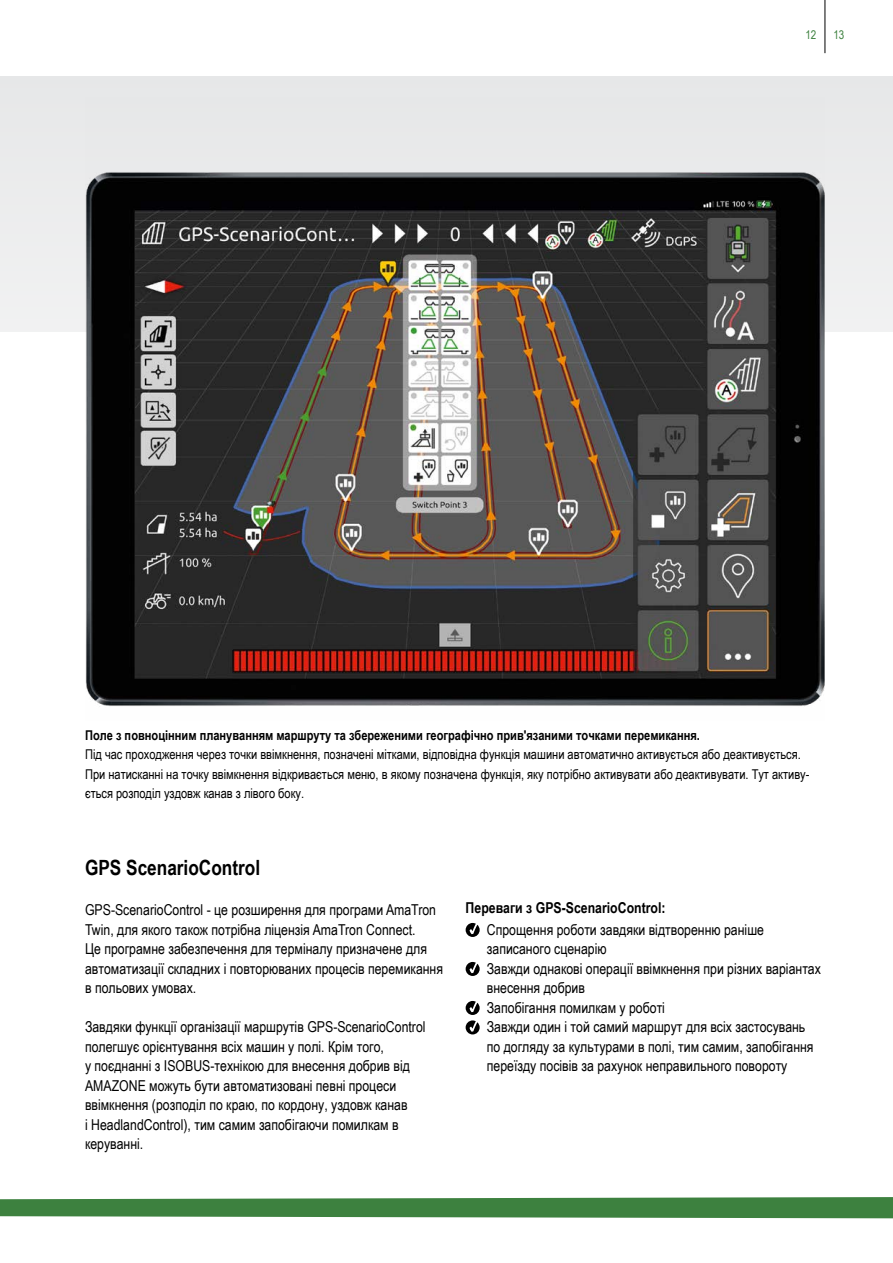
<style>
.page{position:relative;width:893px;height:1263px;background:#fff}
.page>*{position:absolute;margin:0;border:0;box-sizing:border-box;transform-origin:0 0}
.t1{font:700 21px "Arial Narrow";color:#000}
.t2{font:15px/19.5px "Arial Narrow";color:#000}
.t3{font:700 15px "Arial Narrow";color:#000}
.t4{font:13.5px/19.5px "Arial Narrow";color:#000}
.t5{font:700 13.5px "Arial Narrow";color:#000}
.t6{font:12px "Arial Narrow";color:#3d813f}
</style>
<div class="page">
<div style="left:0;top:77px;width:893px;height:255px;background:#e8e9ea"></div>
<img style="left:85px;top:172px;width:740px;height:534px">
<svg style="left:0;top:1197px;width:893px;height:21px;background:#4e8c50"></svg>
<svg style="left:466px;top:923px;width:14px;height:14px"></svg>
<svg style="left:466px;top:962px;width:14px;height:14px"></svg>
<svg style="left:466px;top:1001px;width:14px;height:33px"></svg>
<hr style="left:825px;top:0;width:1px;height:53px;background:#000">
<p class="t6" style="left:805px;top:25px;width:12px">12</p>
<p class="t6" style="left:833px;top:25px;width:12px">13</p>
<p class="t5" style="left:85px;top:725px;width:616px">Поле з повноцінним плануванням маршруту та збереженими географічно прив'язаними точками перемикання.</p>
<p class="t4" style="left:85px;top:744px;width:726px">Під час проходження через точки ввімкнення, позначені мітками, відповідна функція машини автоматично активується або деактивується.<br>При натисканні на точку ввімкнення відкривається меню, в якому позначена функція, яку потрібно активувати або деактивувати. Тут активу&shy;ється розподіл уздовж канав з лівого боку.</p>
<h1 class="t1" style="left:85px;top:851px;width:177px">GPS ScenarioControl</h1>
<p class="t2" style="left:85px;top:900px;width:360px">GPS-ScenarioControl - це розширення для програми AmaTron Twin, для якого також потрібна ліцензія AmaTron Connect.<br>Це програмне забезпечення для терміналу призначене для автоматизації складних і повторюваних процесів перемикання в польових умовах.</p>
<p class="t2" style="left:85px;top:1017px;width:342px">Завдяки функції організації маршрутів GPS-ScenarioControl полегшує орієнтування всіх машин у полі. Крім того,<br>у поєднанні з ISOBUS-технікою для внесення добрив від AMAZONE можуть бути автоматизовані певні процеси ввімкнення (розподіл по краю, по кордону, уздовж канав<br>і HeadlandControl), тим самим запобігаючи помилкам в керуванні.</p>
<p class="t3" style="left:466px;top:897px;width:201px">Переваги з GPS-ScenarioControl:</p>
<p class="t2" style="left:487px;top:919px;width:336px">Спрощення роботи завдяки відтворенню раніше записаного сценарію<br>Завжди однакові операції ввімкнення при різних варіантах внесення добрив<br>Запобігання помилкам у роботі<br>Завжди один і той самий маршрут для всіх застосувань по догляду за культурами в полі, тим самим, запобігання переїзду посівів за рахунок неправильного повороту</p>
</div>
